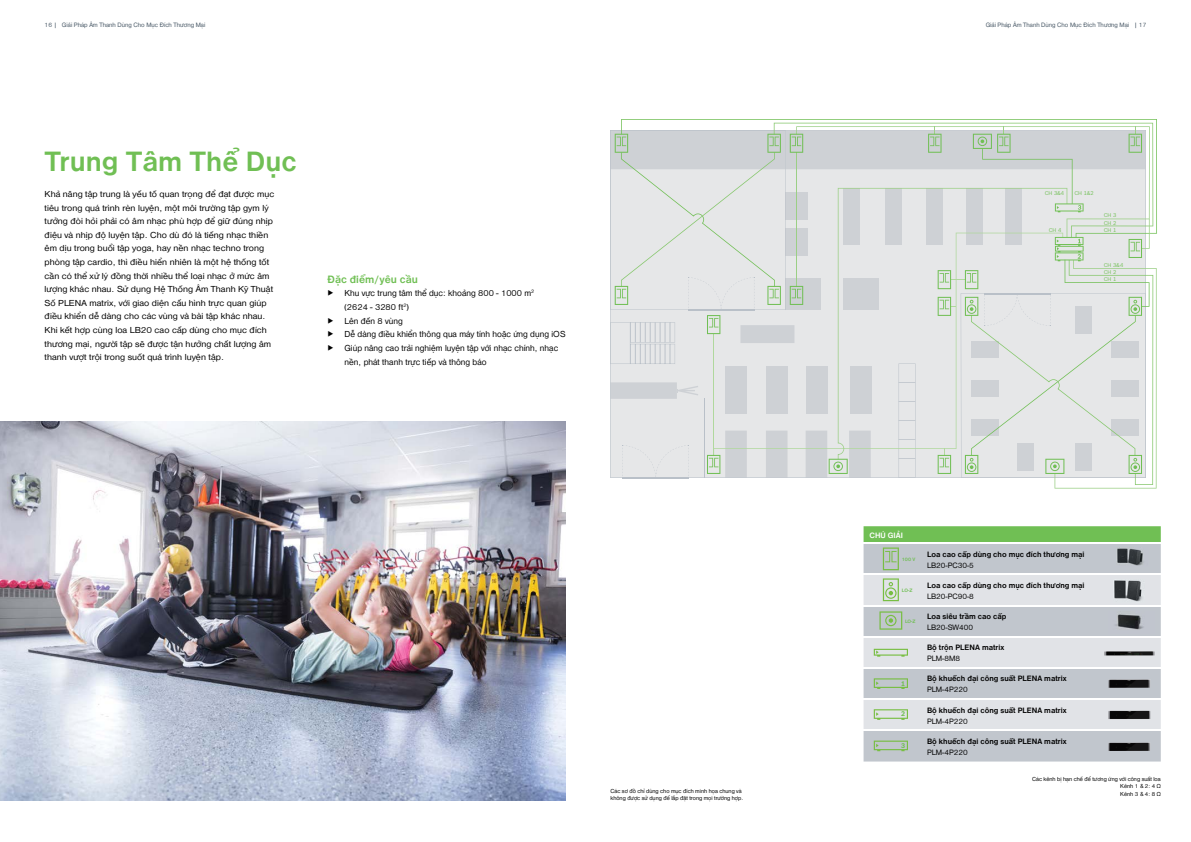
<style>
.page{position:relative;width:1191px;height:842px;background:#fff}
.page>*{position:absolute;margin:0;border:0;box-sizing:border-box;transform-origin:0 0}
.t1{font:700 28.8px "Nimbus San VND";color:#70bf54}
.t2{font:700 11px "Nimbus San VND";letter-spacing:.005em;color:#70bf54}
.t3{font:9px/13.6px "Nimbus San VND";letter-spacing:.005em;color:#000;scale:1.08 1}
.t4{font:9px "Nimbus San VND";letter-spacing:.005em;color:#000}
.t5{font:700 8px "Nimbus San VND";color:#000}
.t6{font:8px "Nimbus San VND";color:#000}
.t7{font:700 8px "Nimbus San VND";color:#fff}
.t8{font:700 6.6px "Bosch Sans";color:#70bf54}
.t9{font:6.5px "Nimbus San VND";color:#475765}
.t10{font:6px/7.2px "Nimbus San VND";color:#000;text-align:justify}
.t11{font:5.4px/7px "Bosch Sans";letter-spacing:-.015em;color:#70bf54}
.t12{font:700 5px "Nimbus San VND";letter-spacing:-.01em;color:#70bf54}
.s1{font-family:"Bosch Sans"}
</style>
<div class="page">
<img style="left:0;top:421px;width:566px;height:379px">
<svg style="left:621px;top:119px;width:536px;height:115px"></svg>
<svg style="left:610px;top:126px;width:546px;height:363px;background:#dee1e1"></svg>
<div style="left:863px;top:570px;width:297px;height:191px;background:#c1c6cd"></div>
<svg style="left:863px;top:575px;width:297px;height:155px;background:#d5d8dd"></svg>
<hr style="left:863px;top:574px;width:60px;height:1px;background:#fff">
<hr style="left:923px;top:574px;width:178px;height:1px;background:#fff">
<hr style="left:1101px;top:574px;width:59px;height:1px;background:#fff">
<hr style="left:863px;top:605px;width:60px;height:1px;background:#fff">
<hr style="left:923px;top:605px;width:178px;height:1px;background:#fff">
<hr style="left:1101px;top:605px;width:59px;height:1px;background:#fff">
<hr style="left:863px;top:636px;width:60px;height:1px;background:#fff">
<hr style="left:923px;top:636px;width:178px;height:1px;background:#fff">
<hr style="left:1101px;top:636px;width:59px;height:1px;background:#fff">
<hr style="left:863px;top:667px;width:60px;height:1px;background:#fff">
<hr style="left:923px;top:667px;width:178px;height:1px;background:#fff">
<hr style="left:1101px;top:667px;width:59px;height:1px;background:#fff">
<hr style="left:863px;top:699px;width:60px;height:1px;background:#fff">
<hr style="left:923px;top:699px;width:178px;height:1px;background:#fff">
<hr style="left:1101px;top:699px;width:59px;height:1px;background:#fff">
<hr style="left:863px;top:730px;width:60px;height:1px;background:#fff">
<hr style="left:923px;top:730px;width:178px;height:1px;background:#fff">
<hr style="left:1101px;top:730px;width:59px;height:1px;background:#fff">
<svg style="left:873px;top:649px;width:35px;height:8px"></svg>
<svg style="left:873px;top:678px;width:35px;height:11px"></svg>
<svg style="left:873px;top:709px;width:35px;height:11px"></svg>
<svg style="left:873px;top:741px;width:35px;height:10px"></svg>
<svg style="left:863px;top:526px;width:297px;height:44px;background:#a5c6a1"></svg>
<svg style="left:883px;top:578px;width:16px;height:23px"></svg>
<svg style="left:879px;top:611px;width:23px;height:19px"></svg>
<img style="left:1116px;top:547px;width:32px;height:19px">
<img style="left:1113px;top:579px;width:31px;height:23px">
<img style="left:1108px;top:612px;width:46px;height:22px">
<img style="left:1104px;top:651px;width:41px;height:5px">
<img style="left:1108px;top:711px;width:39px;height:8px">
<img style="left:1108px;top:679px;width:39px;height:9px">
<img style="left:1108px;top:742px;width:38px;height:9px">
<p class="t9" style="left:45px;top:20px;width:162px">16 | Giải Pháp Âm Thanh Dùng Cho Mục Đích Thương Mại</p>
<p class="t9" style="left:985px;top:20px;width:162px">Giải Pháp Âm Thanh Dùng Cho Mục Đích Thương Mại | 17</p>
<h1 class="t1" style="left:45px;top:141px;width:253px">Trung Tâm Thể Dục</h1>
<p class="t3" style="left:45px;top:187px;width:214px">Khả năng tập trung là yếu tố quan trọng để đạt được mục tiêu trong quá trình rèn luyện, một môi trường tập gym lý tưởng đòi hỏi phải có âm nhạc phù hợp để giữ đúng nhịp điệu và nhịp độ luyện tập. Cho dù đó là tiếng nhạc thiền êm dịu trong buổi tập yoga, hay nền nhạc techno trong phòng tập cardio, thì điều hiển nhiên là một hệ thống tốt cần có thể xử lý đồng thời nhiều thể loại nhạc ở mức âm lượng khác nhau. Sử dụng Hệ Thống Âm Thanh Kỹ Thuật Số PLENA matrix, với giao diện cấu hình trực quan giúp điều khiển dễ dàng cho các vùng và bài tập khác nhau.<br>Khi kết hợp cùng loa LB20 cao cấp dùng cho mục đích thương mại, người tập sẽ được tận hưởng chất lượng âm thanh vượt trội trong suốt quá trình luyện tập.</p>
<p class="t2" style="left:327px;top:271px;width:92px">Đặc điểm/yêu cầu</p>
<p class="t4" style="left:327px;top:287px;width:208px"><span class="s1">▶</span> Khu vực trung tâm thể dục: khoảng 800 - 1000 m<sup>2</sup></p>
<p class="t4" style="left:344px;top:301px;width:66px">(2624 - 3280 ft<sup>2</sup>)</p>
<p class="t4" style="left:327px;top:315px;width:77px"><span class="s1">▶</span> Lên đến 8 vùng</p>
<p class="t4" style="left:327px;top:328px;width:239px"><span class="s1">▶</span> Dễ dàng điều khiển thông qua máy tính hoặc ứng dụng iOS</p>
<p class="t4" style="left:327px;top:342px;width:232px"><span class="s1">▶</span> Giúp nâng cao trải nghiệm luyện tập với nhạc chính, nhạc</p>
<p class="t4" style="left:344px;top:355px;width:144px">nền, phát thanh trực tiếp và thông báo</p>
<p class="t10" style="left:610px;top:787px;width:134px">Các sơ đồ chỉ dùng cho mục đích minh họa chung và không được sử dụng để lắp đặt trong mọi trường hợp.</p>
<p class="t11" style="left:1044px;top:190px;width:21px">CH 3&amp;4</p>
<p class="t11" style="left:1074px;top:190px;width:21px">CH 1&amp;2</p>
<p class="t11" style="left:1103px;top:212px;width:14px">CH 3</p>
<p class="t11" style="left:1103px;top:219px;width:14px">CH 2</p>
<p class="t11" style="left:1048px;top:226px;width:14px">CH 4</p>
<p class="t11" style="left:1103px;top:226px;width:14px">CH 1</p>
<p class="t11" style="left:1103px;top:262px;width:21px">CH 3&amp;4</p>
<p class="t11" style="left:1103px;top:268px;width:14px">CH 2<br>CH 1</p>
<p class="t7" style="left:869px;top:530px;width:35px">CHÚ GIẢI</p>
<p class="t12" style="left:902px;top:556px;width:15px">100 V</p>
<p class="t12" style="left:902px;top:587px;width:12px">LO-Z</p>
<p class="t12" style="left:905px;top:618px;width:12px">LO-Z</p>
<p class="t8" style="left:901px;top:678px;width:5px">1</p>
<p class="t8" style="left:901px;top:709px;width:5px">2</p>
<p class="t8" style="left:901px;top:740px;width:5px">3</p>
<p class="t5" style="left:927px;top:548px;width:159px">Loa cao cấp dùng cho mục đích thương mại</p>
<p class="t6" style="left:927px;top:560px;width:48px">LB20-PC30-5</p>
<p class="t5" style="left:927px;top:579px;width:159px">Loa cao cấp dùng cho mục đích thương mại</p>
<p class="t6" style="left:927px;top:591px;width:48px">LB20-PC90-8</p>
<p class="t5" style="left:927px;top:611px;width:81px">Loa siêu trầm cao cấp</p>
<p class="t6" style="left:927px;top:622px;width:48px">LB20-SW400</p>
<p class="t5" style="left:927px;top:642px;width:79px">Bộ trộn PLENA matrix</p>
<p class="t6" style="left:927px;top:653px;width:34px">PLM-8M8</p>
<p class="t5" style="left:927px;top:673px;width:141px">Bộ khuếch đại công suất PLENA matrix</p>
<p class="t6" style="left:927px;top:684px;width:42px">PLM-4P220</p>
<p class="t5" style="left:927px;top:704px;width:141px">Bộ khuếch đại công suất PLENA matrix</p>
<p class="t6" style="left:927px;top:715px;width:42px">PLM-4P220</p>
<p class="t5" style="left:927px;top:735px;width:141px">Bộ khuếch đại công suất PLENA matrix</p>
<p class="t6" style="left:927px;top:747px;width:42px">PLM-4P220</p>
<p class="t10" style="left:1120px;top:775px;width:42px;text-indent:-88px">Các kênh bị hạn chế để tương ứng với công suất loa Kênh 1 &amp; 2: 4 Ω Kênh 3 &amp; 4: 8 Ω</p>
</div>
